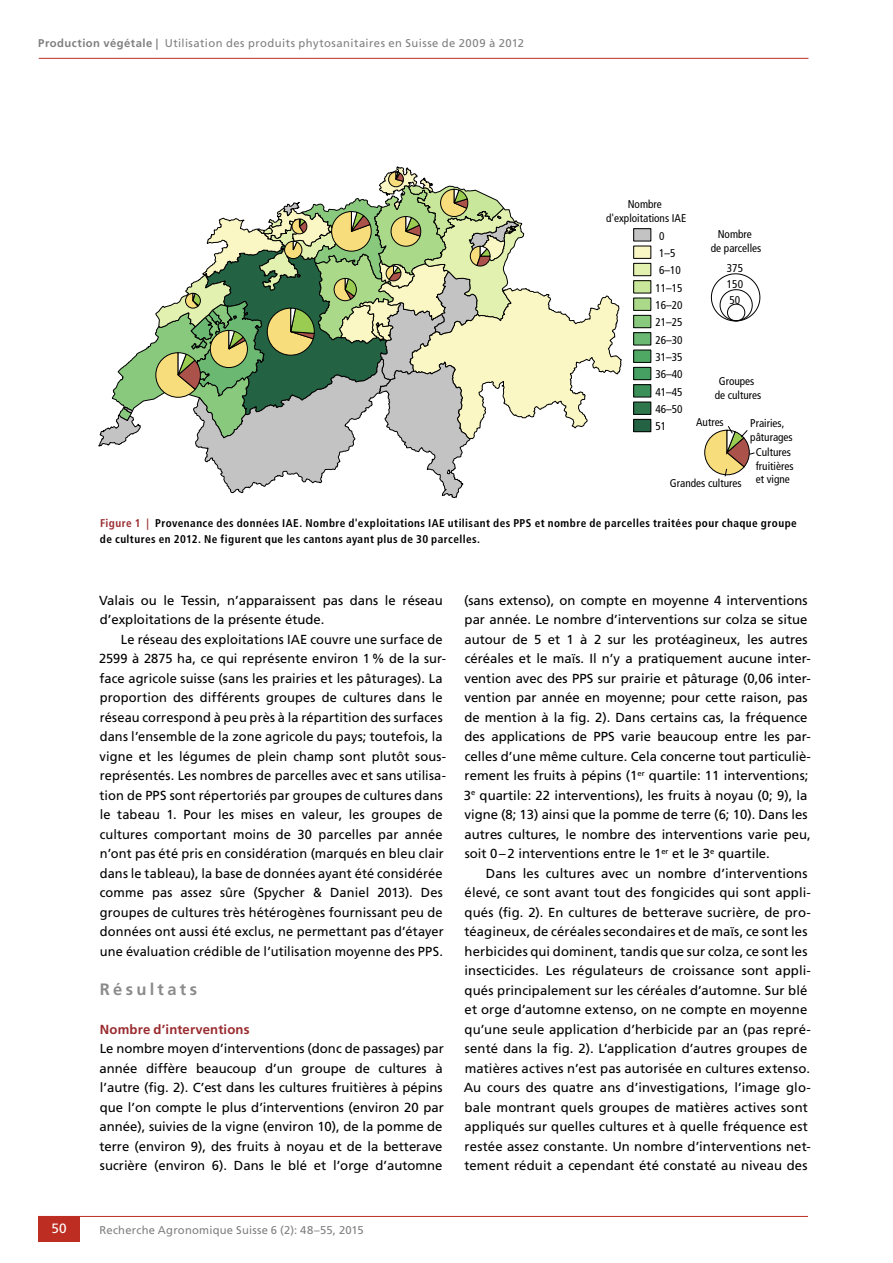
<style>
.page{position:relative;width:893px;height:1263px;background:#fff}
.page>*{position:absolute;margin:0;border:0;box-sizing:border-box;transform-origin:0 0}
.t1{font:700 16.5px "Frutiger LT Std";letter-spacing:.2em;color:#8b8b8b}
.t2{font:13.5px "Frutiger LT Std";color:#fff}
.t3{font:13.2px/19.5px "Frutiger LT Std";letter-spacing:.005em;color:#000}
.t4{font:700 13.2px "Frutiger LT Std";letter-spacing:.01em;color:#9a2b2f}
.t5{font:condensed 11.25px/13.5px "Frutiger LT Std";color:#000;text-align:center}
.t6{font:700 condensed 11.25px/16.5px "Frutiger LT Std";letter-spacing:.04em;color:#000}
.t7{font:11.25px "Frutiger LT Std";letter-spacing:.03em;color:#808080}
.s1{font-weight:700}
.s2{color:#9a2b2f}
</style>
<div class="page">
<hr style="left:39px;top:58px;width:769px;height:1px;background:#bd2d21">
<hr style="left:38px;top:1216px;width:770px;height:1px;background:#bd2d21">
<div style="left:38px;top:1216px;width:42px;height:26px;background:#bd2d21"></div>
<svg style="left:98px;top:166px;width:524px;height:332px"></svg>
<div style="left:634px;top:229px;width:17px;height:12px;background:#c3c3c3"></div>
<div style="left:633px;top:228px;width:18px;height:13px;border:1px solid #000"></div>
<div style="left:634px;top:246px;width:17px;height:12px;background:#faf7c4"></div>
<div style="left:633px;top:246px;width:18px;height:13px;border:1px solid #000"></div>
<div style="left:634px;top:263px;width:17px;height:13px;background:#e3f1b0"></div>
<div style="left:633px;top:263px;width:18px;height:13px;border:1px solid #000"></div>
<div style="left:634px;top:281px;width:17px;height:12px;background:#c8e79a"></div>
<div style="left:633px;top:280px;width:18px;height:13px;border:1px solid #000"></div>
<div style="left:634px;top:298px;width:17px;height:12px;background:#aad98a"></div>
<div style="left:633px;top:298px;width:18px;height:13px;border:1px solid #000"></div>
<div style="left:634px;top:315px;width:17px;height:13px;background:#89c97d"></div>
<div style="left:633px;top:315px;width:18px;height:13px;border:1px solid #000"></div>
<div style="left:634px;top:333px;width:17px;height:12px;background:#6bb873"></div>
<div style="left:633px;top:332px;width:18px;height:13px;border:1px solid #000"></div>
<div style="left:634px;top:350px;width:17px;height:12px;background:#50a865"></div>
<div style="left:633px;top:350px;width:18px;height:13px;border:1px solid #000"></div>
<div style="left:634px;top:367px;width:17px;height:13px;background:#45a061"></div>
<div style="left:633px;top:367px;width:18px;height:13px;border:1px solid #000"></div>
<div style="left:634px;top:385px;width:17px;height:12px;background:#3b8f58"></div>
<div style="left:633px;top:384px;width:18px;height:13px;border:1px solid #000"></div>
<div style="left:634px;top:402px;width:17px;height:12px;background:#2e774c"></div>
<div style="left:633px;top:402px;width:18px;height:13px;border:1px solid #000"></div>
<div style="left:634px;top:419px;width:17px;height:13px;background:#236242"></div>
<div style="left:633px;top:419px;width:18px;height:13px;border:1px solid #000"></div>
<svg style="left:711px;top:273px;width:50px;height:49px"></svg>
<svg style="left:704px;top:426px;width:51px;height:51px"></svg>
<p class="t7" style="left:38px;top:36px;width:487px"><span class="s1">Production végétale |</span> Utilisation des produits phytosanitaires en Suisse de 2009 à 2012</p>
<p class="t5" style="left:606px;top:198px;width:82px">Nombre d'exploitations IAE</p>
<p class="t5" style="left:711px;top:228px;width:52px">Nombre<br>de parcelles</p>
<p class="t5" style="left:659px;top:229px;width:7px">0</p>
<p class="t5" style="left:659px;top:246px;width:18px">1–5</p>
<p class="t5" style="left:659px;top:264px;width:23px">6–10</p>
<p class="t5" style="left:655px;top:281px;width:29px">11–15</p>
<p class="t5" style="left:655px;top:298px;width:29px">16–20</p>
<p class="t5" style="left:655px;top:316px;width:29px">21–25</p>
<p class="t5" style="left:655px;top:333px;width:29px">26–30</p>
<p class="t5" style="left:655px;top:350px;width:29px">31–35</p>
<p class="t5" style="left:655px;top:368px;width:29px">36–40</p>
<p class="t5" style="left:655px;top:385px;width:29px">41–45</p>
<p class="t5" style="left:655px;top:402px;width:29px">46–50</p>
<p class="t5" style="left:655px;top:420px;width:12px">51</p>
<p class="t5" style="left:727px;top:260px;width:18px;line-height:15.9px;text-align:justify">375<br>150<br>50</p>
<p class="t5" style="left:715px;top:375px;width:48px">Groupes de cultures</p>
<p class="t5" style="left:696px;top:415px;width:29px">Autres</p>
<p class="t5" style="left:750px;top:417px;width:44px;text-align:left">Prairies, pâturages</p>
<p class="t5" style="left:670px;top:476px;width:73px">Grandes cultures</p>
<p class="t5" style="left:756px;top:446px;width:39px;text-align:left">Cultures fruitières et vigne</p>
<p class="t6" style="left:100px;top:514px;width:698px"><span class="s2">Figure 1 |</span> Provenance des données IAE. Nombre d'exploitations IAE utilisant des PPS et nombre de parcelles traitées pour chaque groupe de cultures en 2012. Ne figurent que les cantons ayant plus de 30 parcelles.</p>
<p class="t2" style="left:51px;top:1221px;width:17px">50</p>
<p class="t3" style="left:99px;top:590px;width:345px">Valais ou le Tessin, n’apparaissent pas dans le réseau d’exploitations de la présente étude.</p>
<p class="t3" style="left:99px;top:629px;width:348px;text-indent:22px">Le réseau des exploitations IAE couvre une surface de 2599 à 2875 ha, ce qui représente environ 1% de la sur&shy;face agricole suisse (sans les prairies et les pâturages). La proportion des différents groupes de cultures dans le réseau correspond à peu près à la répartition des surfaces dans l’ensemble de la zone agricole du pays; toutefois, la vigne et les légumes de plein champ sont plutôt sous&shy;représentés. Les nombres de parcelles avec et sans utilisa&shy;tion de PPS sont répertoriés par groupes de cultures dans le tabeau 1. Pour les mises en valeur, les groupes de cultures comportant moins de 30 parcelles par année n’ont pas été pris en considération (marqués en bleu clair dans le tableau), la base de données ayant été considérée comme pas assez sûre (Spycher &amp; Daniel 2013). Des groupes de cultures très hétérogènes fournissant peu de données ont aussi été exclus, ne permettant pas d’étayer une évaluation crédible de l’utilisation moyenne des PPS.</p>
<p class="t1" style="left:100px;top:979px;width:99px">Résultats</p>
<p class="t4" style="left:100px;top:1021px;width:151px">Nombre d’interventions</p>
<p class="t3" style="left:99px;top:1039px;width:346px;text-align:justify">Le nombre moyen d’interventions (donc de passages) par année diffère beaucoup d’un groupe de cultures à l’autre (fig. 2). C’est dans les cultures fruitières à pépins que l’on compte le plus d’interventions (environ 20 par année), suivies de la vigne (environ 10), de la pomme de terre (environ 9), des fruits à noyau et de la betterave sucrière (environ 6). Dans le blé et l’orge d’automne</p>
<p class="t3" style="left:464px;top:590px;width:348px">(sans extenso), on compte en moyenne 4 interventions par année. Le nombre d’interventions sur colza se situe autour de 5 et 1 à 2 sur les protéagineux, les autres céréales et le maïs. Il n’y a pratiquement aucune inter&shy;vention avec des PPS sur prairie et pâturage (0,06 inter&shy;vention par année en moyenne; pour cette raison, pas de mention à la fig. 2). Dans certains cas, la fréquence des applications de PPS varie beaucoup entre les par&shy;celles d’une même culture. Cela concerne tout particuliè&shy;rement les fruits à pépins (1<sup>er</sup> quartile: 11 interventions; 3<sup>e</sup> quartile: 22 interventions), les fruits à noyau (0; 9), la vigne (8; 13) ainsi que la pomme de terre (6; 10). Dans les autres cultures, le nombre des interventions varie peu, soit 0–2 interventions entre le 1<sup>er</sup> et le 3<sup>e</sup> quartile.</p>
<p class="t3" style="left:464px;top:863px;width:349px;text-indent:22px">Dans les cultures avec un nombre d’interventions élevé, ce sont avant tout des fongicides qui sont appli&shy;qués (fig. 2). En cultures de betterave sucrière, de pro&shy;téagineux, de céréales secondaires et de maïs, ce sont les herbicides qui dominent, tandis que sur colza, ce sont les insecticides. Les régulateurs de croissance sont appli&shy;qués principalement sur les céréales d’automne. Sur blé et orge d’automne extenso, on ne compte en moyenne qu’une seule application d’herbicide par an (pas repré&shy;senté dans la fig. 2). L’application d’autres groupes de matières actives n’est pas autorisée en cultures extenso.<br>Au cours des quatre ans d’investigations, l’image glo&shy;bale montrant quels groupes de matières actives sont appliqués sur quelles cultures et à quelle fréquence est restée assez constante. Un nombre d’interventions net&shy;tement réduit a cependant été constaté au niveau des</p>
<p class="t7" style="left:99px;top:1223px;width:266px">Recherche Agronomique Suisse 6 (2): 48–55, 2015</p>
</div>
